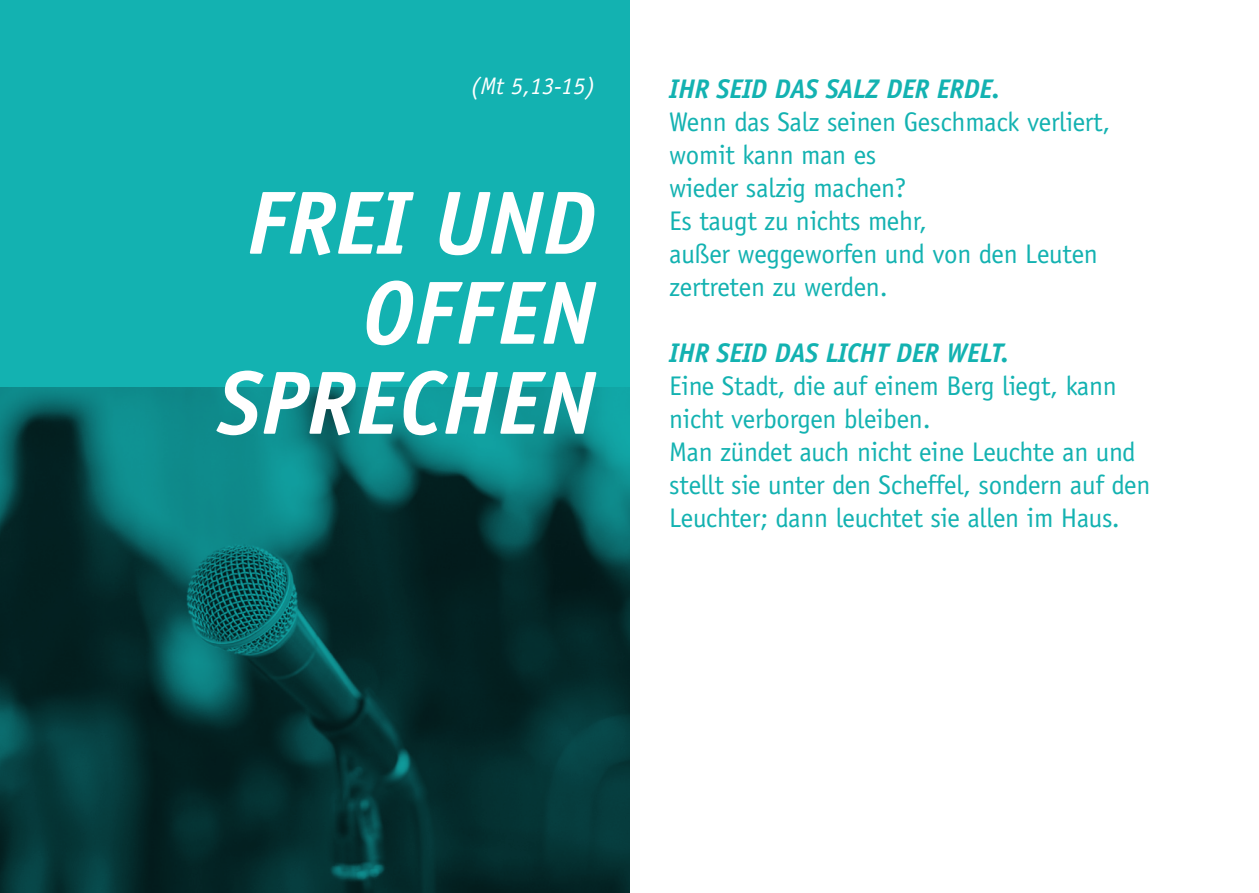
<style>
.page{position:relative;width:1259px;height:893px;background:#fff}
.page>*{position:absolute;margin:0;border:0;box-sizing:border-box;transform-origin:0 0}
.t1{font:italic 700 90px/90px "Officina Sans";color:#fff;text-align:right}
.t2{font:27px/33px "Officina Sans";letter-spacing:-.01em;color:#13b2b1}
.t3{font:italic 700 27px "Officina Sans";letter-spacing:-.01em;color:#13b2b1}
.t4{font:italic 24px "Officina Sans";color:#fff}
</style>
<div class="page">
<svg style="left:0;top:0;width:629px;height:893px;background:#0c7474"></svg>
<p class="t4" style="left:470px;top:72px;width:127px">(Mt 5,13-15)</p>
<h1 class="t1" style="left:217px;top:178px;width:380px">FREI UND<br>OFFEN<br>SPRECHEN</h1>
<p class="t3" style="left:669px;top:72px;width:332px">IHR SEID DAS SALZ DER ERDE.</p>
<p class="t2" style="left:669px;top:105px;width:443px">Wenn das Salz seinen Geschmack verliert, womit kann man es<br>wieder salzig machen?<br>Es taugt zu nichts mehr,<br>außer weggeworfen und von den Leuten zertreten zu werden.</p>
<p class="t3" style="left:669px;top:336px;width:341px">IHR SEID DAS LICHT DER WELT.</p>
<p class="t2" style="left:669px;top:369px;width:483px">Eine Stadt, die auf einem Berg liegt, kann nicht verborgen bleiben.<br>Man zündet auch nicht eine Leuchte an und stellt sie unter den Scheffel, sondern auf den Leuchter; dann leuchtet sie allen im Haus.</p>
</div>
